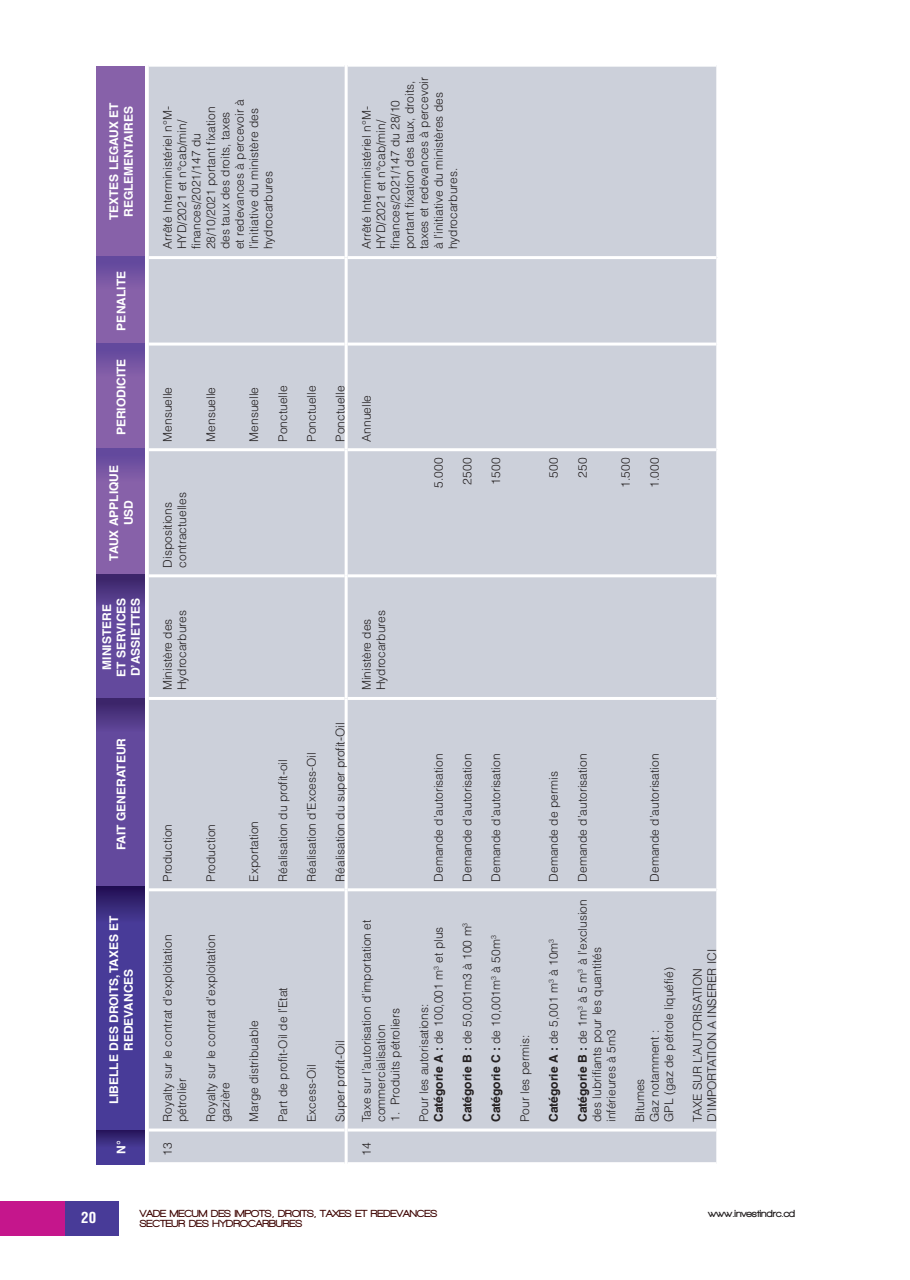
<style>
.page{position:relative;width:910px;height:1280px;background:#fff}
.page>*{position:absolute;margin:0;border:0;box-sizing:border-box;transform-origin:0 0}
.t1{font:700 condensed 15px "Helvetica CE";color:#fff}
.t2{font:300 12px/14.4px "Helvetica";color:#231f20}
.t3{font:700 12px/14.4px "Helvetica LT";color:#fff;text-align:center}
.t4{font:900 10.5px/10.5px "Walkway";color:#3d0300}
.t5{font:900 10.5px "Walkway";color:#231f20}
.s1{font-weight:700}
</style>
<div class="page">
<div style="left:96px;top:869px;width:48px;height:296px;background:#483b98"></div>
<div style="left:96px;top:531px;width:48px;height:358px;background:#63499d"></div>
<div style="left:96px;top:66px;width:48px;height:508px;background:#8761a9"></div>
<div style="left:96px;top:1130px;width:48px;height:20px;background:linear-gradient(to bottom,#27165a,#493d9a)"></div>
<div style="left:96px;top:887px;width:48px;height:49px;background:linear-gradient(to bottom,#251357,#5045a6)"></div>
<div style="left:96px;top:574px;width:48px;height:50px;background:linear-gradient(to bottom,#3b2569,#6b51a8)"></div>
<div style="left:96px;top:699px;width:48px;height:49px;background:linear-gradient(to bottom,#3b2569,#6d52aa)"></div>
<div style="left:96px;top:344px;width:48px;height:49px;background:linear-gradient(to bottom,#61489c,#9167ac)"></div>
<div style="left:96px;top:449px;width:48px;height:49px;background:linear-gradient(to bottom,#61489c,#9167ac)"></div>
<div style="left:96px;top:256px;width:48px;height:50px;background:linear-gradient(to bottom,#61479c,#8f66ac)"></div>
<div style="left:149px;top:67px;width:567px;height:1095px;background:#ccd0da"></div>
<hr style="left:149px;top:1128px;width:196px;height:3px;background:#fff">
<hr style="left:149px;top:888px;width:196px;height:3px;background:#fff">
<hr style="left:149px;top:697px;width:196px;height:3px;background:#fff">
<hr style="left:149px;top:574px;width:196px;height:3px;background:#fff">
<hr style="left:149px;top:448px;width:196px;height:3px;background:#fff">
<hr style="left:149px;top:343px;width:196px;height:3px;background:#fff">
<hr style="left:149px;top:256px;width:196px;height:3px;background:#fff">
<hr style="left:348px;top:1128px;width:368px;height:3px;background:#fff">
<hr style="left:348px;top:888px;width:368px;height:3px;background:#fff">
<hr style="left:348px;top:697px;width:368px;height:3px;background:#fff">
<hr style="left:348px;top:574px;width:368px;height:3px;background:#fff">
<hr style="left:348px;top:448px;width:368px;height:3px;background:#fff">
<hr style="left:348px;top:343px;width:368px;height:3px;background:#fff">
<hr style="left:348px;top:256px;width:368px;height:3px;background:#fff">
<hr style="left:345px;top:1130px;width:3px;height:35px;background:#fff">
<hr style="left:345px;top:890px;width:3px;height:240px;background:#fff">
<hr style="left:345px;top:698px;width:3px;height:192px;background:#fff">
<hr style="left:345px;top:576px;width:3px;height:122px;background:#fff">
<hr style="left:345px;top:450px;width:3px;height:126px;background:#fff">
<hr style="left:345px;top:344px;width:3px;height:106px;background:#fff">
<hr style="left:345px;top:258px;width:3px;height:86px;background:#fff">
<hr style="left:345px;top:64px;width:3px;height:194px;background:#fff">
<div style="left:0;top:1201px;width:65px;height:34px;background:#c5168c"></div>
<div style="left:65px;top:1201px;width:54px;height:34px;background:#483b98"></div>
<p class="t3" style="left:107px;top:220px;width:120px;text-align:left;rotate:-90deg">TEXTES LEGAUX ET<br>REGLEMENTAIRES</p>
<p class="t3" style="left:114px;top:330px;width:61px;rotate:-90deg">PENALITE</p>
<p class="t3" style="left:114px;top:435px;width:78px;rotate:-90deg">PERIODICITE</p>
<p class="t3" style="left:107px;top:560px;width:97px;rotate:-90deg">TAUX APPLIQUE<br>USD</p>
<p class="t3" style="left:99px;top:676px;width:80px;rotate:-90deg">MINISTERE<br>ET SERVICES<br>D’ASSIETTES</p>
<p class="t3" style="left:114px;top:850px;width:113px;rotate:-90deg">FAIT GENERATEUR</p>
<p class="t3" style="left:107px;top:1104px;width:191px;rotate:-90deg">LIBELLE DES DROITS, TAXES ET<br>REDEVANCES</p>
<p class="t3" style="left:114px;top:1153px;width:15px;rotate:-90deg">N°</p>
<p class="t2" style="left:160px;top:249px;width:152px;rotate:-90deg">Arrêté Interministériel n°M-<br>HYD/2021 et n°cab/min/ finances/2021/147 du<br>28/10/2021 portant fixation des taux des droits, taxes et redevances à percevoir à l’initiative du ministère des hydrocarbures</p>
<p class="t2" style="left:359px;top:249px;width:174px;rotate:-90deg">Arrêté Interministériel n°M-<br>HYD/2021 et n°cab/min/ finances/2021/147 du 28/10 portant fixation des taux, droits, taxes et redevances à percevoir à l’initiative du ministères des hydrocarbures.</p>
<p class="t2" style="left:160px;top:442px;width:56px;rotate:-90deg">Mensuelle</p>
<p class="t2" style="left:203px;top:442px;width:56px;rotate:-90deg">Mensuelle</p>
<p class="t2" style="left:246px;top:442px;width:56px;rotate:-90deg">Mensuelle</p>
<p class="t2" style="left:275px;top:442px;width:58px;rotate:-90deg">Ponctuelle</p>
<p class="t2" style="left:304px;top:442px;width:58px;rotate:-90deg">Ponctuelle</p>
<p class="t2" style="left:333px;top:442px;width:58px;rotate:-90deg">Ponctuelle</p>
<p class="t2" style="left:359px;top:442px;width:48px;rotate:-90deg">Annuelle</p>
<p class="t2" style="left:160px;top:568px;width:77px;rotate:-90deg">Dispositions contractuelles</p>
<p class="t2" style="left:160px;top:690px;width:82px;rotate:-90deg">Ministère des<br>Hydrocarbures</p>
<p class="t2" style="left:160px;top:882px;width:59px;rotate:-90deg">Production</p>
<p class="t2" style="left:203px;top:882px;width:59px;rotate:-90deg">Production</p>
<p class="t2" style="left:246px;top:882px;width:62px;rotate:-90deg">Exportation</p>
<p class="t2" style="left:275px;top:882px;width:124px;rotate:-90deg">Réalisation du profit-oil</p>
<p class="t2" style="left:304px;top:882px;width:131px;rotate:-90deg">Réalisation d’Excess-Oil</p>
<p class="t2" style="left:160px;top:1122px;width:189px;rotate:-90deg">Royalty sur le contrat d’exploitation pétrolier</p>
<p class="t2" style="left:203px;top:1122px;width:189px;rotate:-90deg">Royalty sur le contrat d’exploitation gazière</p>
<p class="t2" style="left:160px;top:1155px;width:15px;rotate:-90deg">13</p>
<p class="t2" style="left:246px;top:1122px;width:103px;rotate:-90deg">Marge distribuable</p>
<p class="t2" style="left:275px;top:1122px;width:136px;rotate:-90deg">Part de profit-Oil de l’Etat</p>
<p class="t2" style="left:304px;top:1122px;width:59px;rotate:-90deg">Excess-Oil</p>
<p class="t2" style="left:333px;top:882px;width:161px;rotate:-90deg">Réalisation du super profit-Oil</p>
<p class="t2" style="left:359px;top:690px;width:82px;rotate:-90deg">Ministère des<br>Hydrocarbures</p>
<p class="t2" style="left:333px;top:1122px;width:83px;rotate:-90deg">Super profit-Oil</p>
<p class="t2" style="left:359px;top:1122px;width:204px;rotate:-90deg">Taxe sur l’autorisation d’importation et commercialisation</p>
<p class="t2" style="left:388px;top:1122px;width:115px;rotate:-90deg">1. Produits pétroliers</p>
<p class="t2" style="left:359px;top:1155px;width:15px;rotate:-90deg">14</p>
<p class="t2" style="left:431px;top:488px;width:32px;rotate:-90deg">5.000</p>
<p class="t2" style="left:460px;top:484px;width:28px;rotate:-90deg">2500</p>
<p class="t2" style="left:488px;top:484px;width:28px;rotate:-90deg">1500</p>
<p class="t2" style="left:546px;top:478px;width:22px;rotate:-90deg">500</p>
<p class="t2" style="left:575px;top:478px;width:22px;rotate:-90deg">250</p>
<p class="t2" style="left:618px;top:488px;width:32px;rotate:-90deg">1.500</p>
<p class="t2" style="left:647px;top:488px;width:32px;rotate:-90deg">1.000</p>
<p class="t2" style="left:431px;top:882px;width:130px;rotate:-90deg">Demande d’autorisation</p>
<p class="t2" style="left:460px;top:882px;width:130px;rotate:-90deg">Demande d’autorisation</p>
<p class="t2" style="left:488px;top:882px;width:130px;rotate:-90deg">Demande d’autorisation</p>
<p class="t2" style="left:416px;top:1122px;width:197px;rotate:-90deg">Pour les autorisations:<br><span class="s1">Catégorie A :</span> de 100,001 m<sup>3</sup> et plus</p>
<p class="t2" style="left:460px;top:1122px;width:201px;rotate:-90deg"><span class="s1">Catégorie B :</span> de 50,001m3 à 100 m<sup>3</sup></p>
<p class="t2" style="left:488px;top:1122px;width:188px;rotate:-90deg"><span class="s1">Catégorie C :</span> de 10,001m<sup>3</sup> à 50m<sup>3</sup></p>
<p class="t2" style="left:517px;top:1122px;width:88px;rotate:-90deg">Pour les permis:</p>
<p class="t2" style="left:546px;top:882px;width:112px;rotate:-90deg">Demande de permis</p>
<p class="t2" style="left:546px;top:1122px;width:185px;rotate:-90deg"><span class="s1">Catégorie A :</span> de 5,001 m<sup>3</sup> à 10m<sup>3</sup></p>
<p class="t2" style="left:575px;top:882px;width:130px;rotate:-90deg">Demande d’autorisation</p>
<p class="t2" style="left:647px;top:882px;width:130px;rotate:-90deg">Demande d’autorisation</p>
<p class="t2" style="left:575px;top:1122px;width:224px;rotate:-90deg"><span class="s1">Catégorie B :</span> de 1m<sup>3</sup> à 5 m<sup>3</sup> à l’exclusion des lubrifiants pour les quantités inférieures à 5m3</p>
<p class="t2" style="left:632px;top:1122px;width:156px;rotate:-90deg">Bitumes<br>Gaz notamment :<br>GPL (gaz de pétrole liquéfié)</p>
<p class="t2" style="left:690px;top:1122px;width:174px;rotate:-90deg">TAXE SUR L’AUTORISATION<br>D’IMPORTATION A INSERER ICI</p>
<p class="t1" style="left:81px;top:1208px;width:17px">20</p>
<p class="t4" style="left:140px;top:1208px;width:299px">VADE MECUM DES IMPOTS, DROITS, TAXES ET REDEVANCES<br>SECTEUR DES HYDROCARBURES</p>
<p class="t5" style="left:708px;top:1208px;width:89px">www.investindrc.cd</p>
</div>
